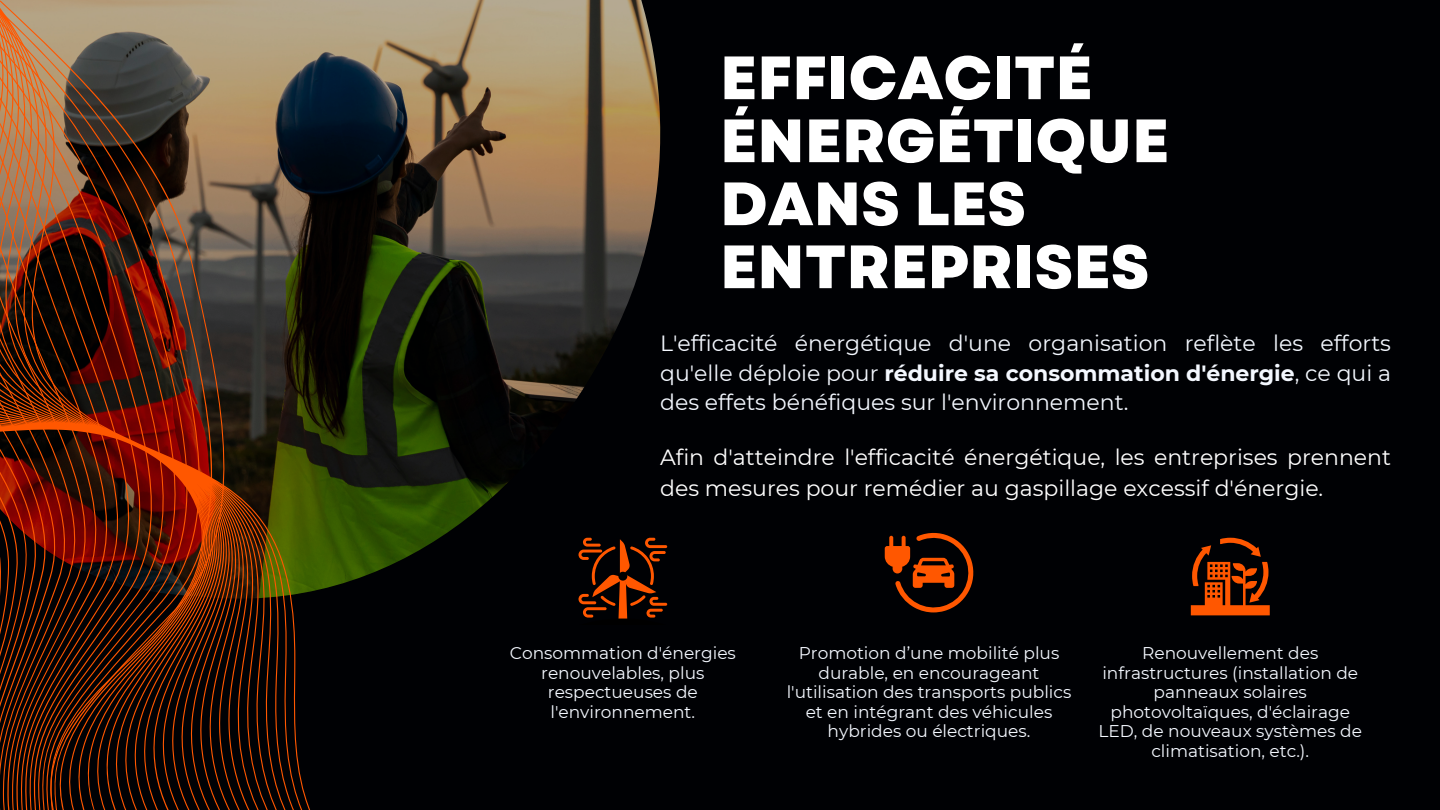
<style>
.page{position:relative;width:1440px;height:810px;background:#000104}
.page>*{position:absolute;margin:0;border:0;box-sizing:border-box;transform-origin:0 0}
.t1{font:800 61px/63px "Garet";color:#fff}
.t2{font:22px/29.2px "Montserrat";color:#f4f8ff;text-align:justify}
.t3{font:22px/30.8px "Montserrat";color:#fff}
.t4{font:17px/19.5px "Montserrat";color:#f4f8ff;text-align:center}
.s1{font-weight:700}
</style>
<div class="page">
<img style="left:468px;top:0;width:192px;height:599px">
<svg style="left:408px;top:0;width:60px;height:556px"></svg>
<svg style="left:0;top:0;width:408px;height:810px"></svg>
<svg style="left:1191px;top:538px;width:79px;height:77px"></svg>
<svg style="left:885px;top:533px;width:88px;height:79px"></svg>
<svg style="left:579px;top:538px;width:88px;height:81px"></svg>
<p class="t1" style="left:720px;top:47px;width:451px">EFFICACITÉ<br>ÉNERGÉTIQUE<br>DANS LES<br>ENTREPRISES</p>
<h1 class="t2" style="left:660px;top:329px;width:732px">L'efficacité énergétique d'une organisation reflète les efforts qu'elle déploie pour <span class="s1">réduire sa consommation d'énergie</span>, ce qui a des effets bénéfiques sur l'environnement.</h1>
<p class="t3" style="left:660px;top:442px;width:732px">Afin d'atteindre l'efficacité énergétique, les entreprises prennent des mesures pour remédier au gaspillage excessif d'énergie.</p>
<h2 class="t4" style="left:510px;top:644px;width:228px">Consommation d'énergies renouvelables, plus respectueuses de l'environnement.</h2>
<h2 class="t4" style="left:787px;top:644px;width:286px">Promotion d’une mobilité plus durable, en encourageant l'utilisation des transports publics et en intégrant des véhicules hybrides ou électriques.</h2>
<p class="t4" style="left:1098px;top:644px;width:265px">Renouvellement des infrastructures (installation de panneaux solaires photovoltaïques, d'éclairage<br>LED, de nouveaux systèmes de climatisation, etc.).</p>
</div>
